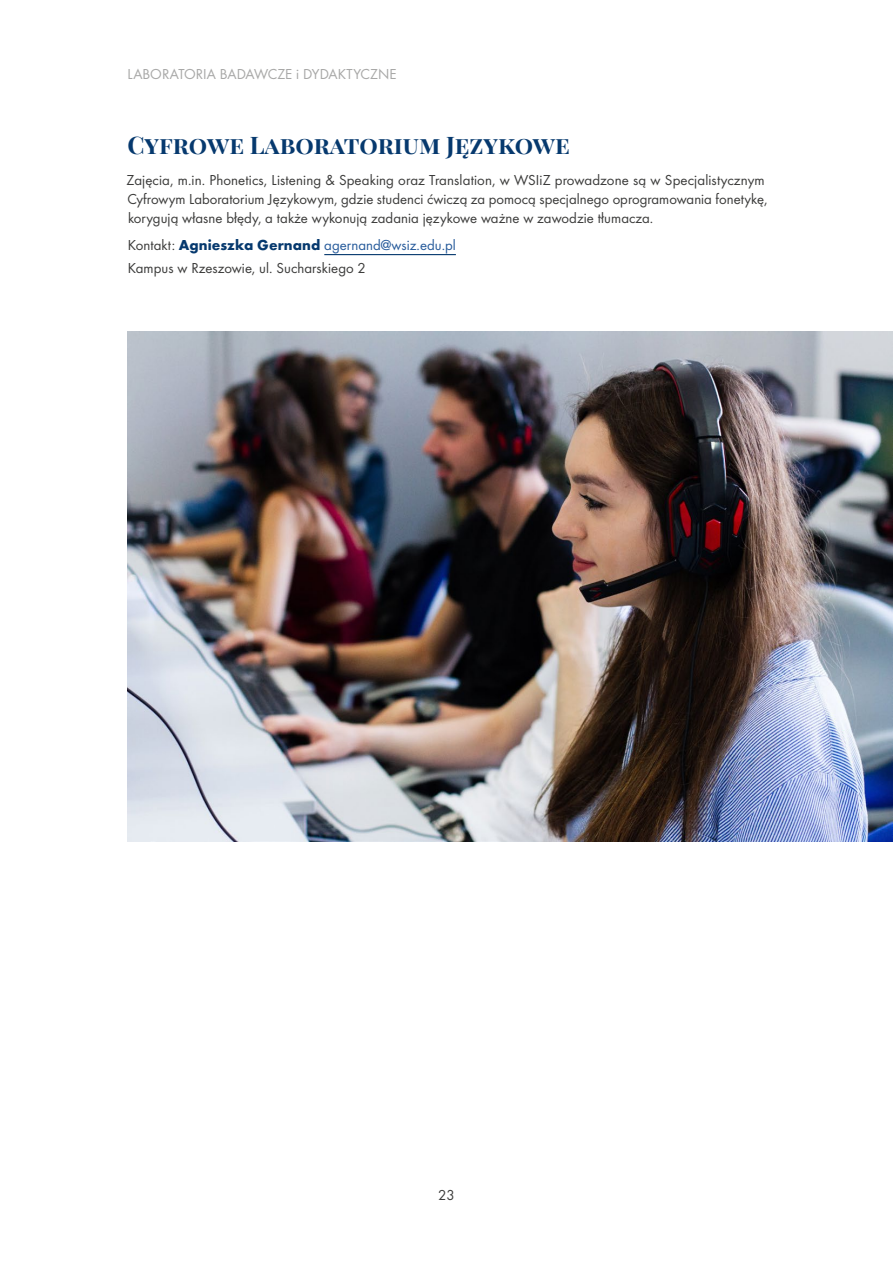
<style>
.page{position:relative;width:893px;height:1263px;background:#fff}
.page>*{position:absolute;margin:0;border:0;box-sizing:border-box;transform-origin:0 0}
.t1{font:700 24.3px "Playfair Display";color:#06396e}
.t2{font:15px/18.8px "Futura Boo";letter-spacing:.005em;color:#3c3c3b}
.t3{font:15px "Futura Boo";letter-spacing:.005em;color:#a8a8a7}
.s1{font-family:"Futura";font-weight:700;color:#06396e}
.s2{color:#275b9b}
</style>
<div class="page">
<hr style="left:324px;top:254px;width:132px;height:1px;background:#06396e">
<img style="left:128px;top:332px;width:765px;height:510px">
<p class="t3" style="left:128px;top:64px;width:270px">LABORATORIA BADAWCZE i DYDAKTYCZNE</p>
<h1 class="t1" style="left:128px;top:126px;width:444px">Cyfrowe Laboratorium Językowe</h1>
<p class="t2" style="left:127px;top:170px;width:642px">Zajęcia, m.in. Phonetics, Listening &amp; Speaking oraz Translation, w WSIiZ prowadzone są w Specjalistycznym<br>Cyfrowym Laboratorium Językowym, gdzie studenci ćwiczą za pomocą specjalnego oprogramowania fonetykę, korygują własne błędy, a także wykonują zadania językowe ważne w zawodzie tłumacza.</p>
<p class="t2" style="left:128px;top:233px;width:330px;line-height:23px">Kontakt: <span class="s1">Agnieszka Gernand</span> <span class="s2">agernand@wsiz.edu.pl<br></span>Kampus w Rzeszowie, ul. Sucharskiego 2</p>
<p class="t2" style="left:438px;top:1184px;width:18px">23</p>
</div>
